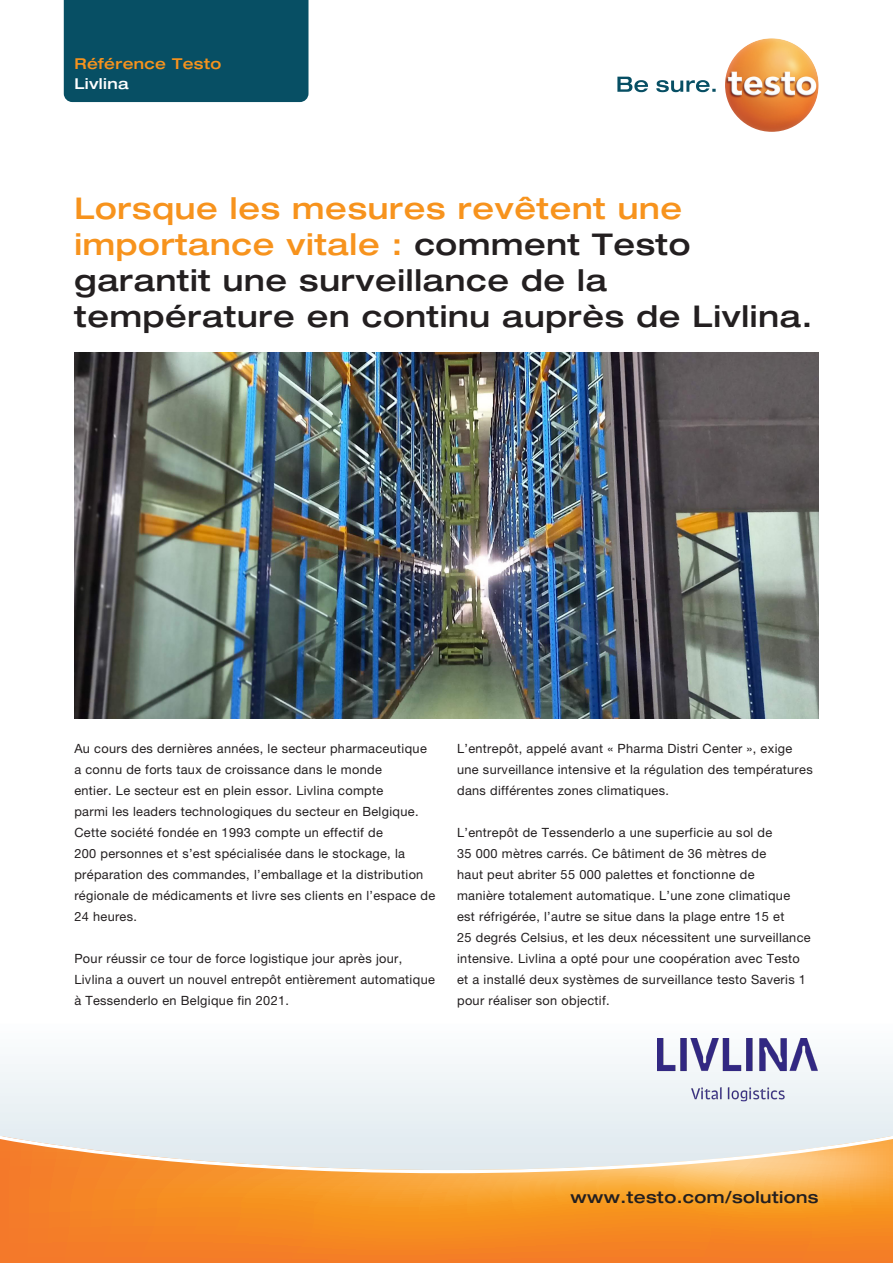
<style>
.page{position:relative;width:893px;height:1263px;background:#fff}
.page>*{position:absolute;margin:0;border:0;box-sizing:border-box;transform-origin:0 0}
.Headline_Titel{font:500 expanded 30px/36px "Helvetica Neue LTW1 G";letter-spacing:.025em;color:#231f20}
.www_testo_de{font:500 expanded 16.5px "Helvetica Neue LTW1 G";letter-spacing:.025em;color:#231f20}
.Copy_8_5_pt{font:500 expanded 15px "Helvetica Neue LTW1 G";letter-spacing:.025em;color:#f7931d}
.Copy_8_5_pt-2{font:500 expanded 15px "Helvetica Neue LTW1 G";letter-spacing:.025em;color:#fff}
.Copy_8_5_pt-3{font:12.75px/21px "Helvetica Neue LTW1 G";letter-spacing:.025em;color:#231f20}
.s1{color:#f7931d}
</style>
<div class="page">
<div style="left:0;top:1019px;width:893px;height:228px;background:#f1f6f8"></div>
<div style="left:64px;top:0;width:244px;height:102px;background:#074f64"></div>
<svg style="left:0;top:1131px;width:893px;height:132px"></svg>
<img style="left:74px;top:353px;width:745px;height:366px">
<img style="left:658px;top:1038px;width:160px;height:64px">
<svg style="left:617px;top:77px;width:99px;height:15px"></svg>
<img style="left:725px;top:38px;width:94px;height:94px;border-radius:47px">
<p class="Copy_8_5_pt" style="left:74px;top:54px;width:148px">Référence Testo</p>
<p class="Copy_8_5_pt-2" style="left:74px;top:74px;width:56px">Livlina</p>
<p class="Headline_Titel" style="left:74px;top:190px;width:739px"><span class="s1">Lorsque les mesures revêtent une importance vitale :</span> comment Testo garantit une surveillance de la température en continu auprès de Livlina.</p>
<p class="Copy_8_5_pt-3" style="left:74px;top:738px;width:362px">Au cours des dernières années, le secteur pharmaceutique a connu de forts taux de croissance dans le monde<br>entier. Le secteur est en plein essor. Livlina compte<br>parmi les leaders technologiques du secteur en Belgique.<br>Cette société fondée en 1993 compte un effectif de<br>200 personnes et s’est spécialisée dans le stockage, la préparation des commandes, l’emballage et la distribution régionale de médicaments et livre ses clients en l’espace de 24 heures.</p>
<p class="Copy_8_5_pt-3" style="left:74px;top:948px;width:362px">Pour réussir ce tour de force logistique jour après jour,<br>Livlina a ouvert un nouvel entrepôt entièrement automatique à Tessenderlo en Belgique fin 2021.</p>
<p class="Copy_8_5_pt-3" style="left:457px;top:738px;width:357px">L’entrepôt, appelé avant « Pharma Distri Center », exige une surveillance intensive et la régulation des températures dans différentes zones climatiques.</p>
<p class="Copy_8_5_pt-3" style="left:457px;top:822px;width:355px">L’entrepôt de Tessenderlo a une superficie au sol de<br>35 000 mètres carrés. Ce bâtiment de 36 mètres de<br>haut peut abriter 55 000 palettes et fonctionne de<br>manière totalement automatique. L’une zone climatique est réfrigérée, l’autre se situe dans la plage entre 15 et<br>25 degrés Celsius, et les deux nécessitent une surveillance intensive. Livlina a opté pour une coopération avec Testo et a installé deux systèmes de surveillance testo Saveris 1 pour réaliser son objectif.</p>
<p class="www_testo_de" style="left:571px;top:1187px;width:249px">www.testo.com/solutions</p>
</div>
